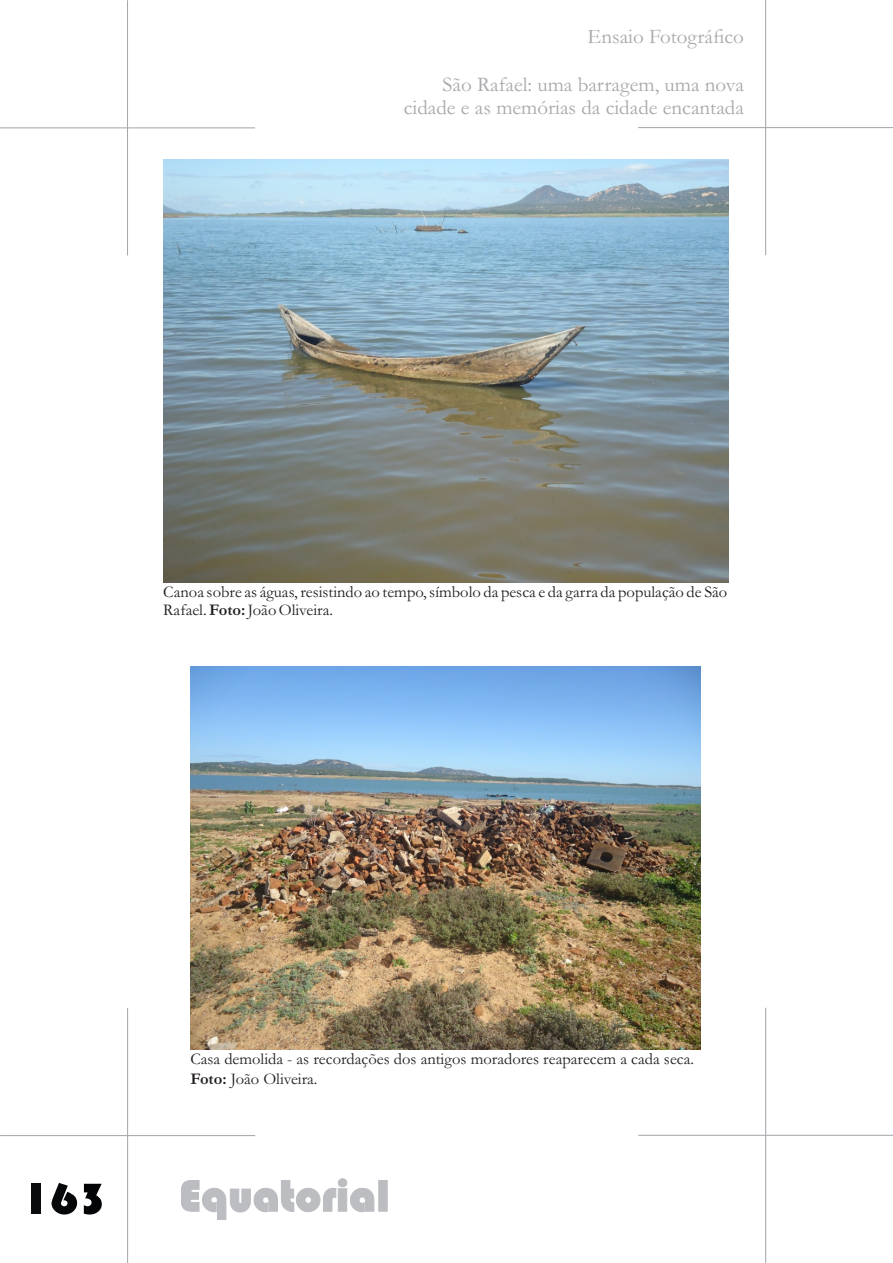
<style>
.page{position:relative;width:893px;height:1263px;background:#fff}
.page>*{position:absolute;margin:0;border:0;box-sizing:border-box;transform-origin:0 0}
.t1{font:45px "Bauhaus 93";color:#030405;scale:1.12 1}
.t2{font:21px/23.5px "Garamond";color:#a7a9ac;text-align:right}
.t3{font:16.5px/18.6px "Garamond";color:#231f20}
.s1{font-weight:700}
</style>
<div class="page">
<hr style="left:127px;top:0;width:1px;height:255px;background:#a7a9ac">
<hr style="left:0;top:127px;width:255px;height:1px;background:#a7a9ac">
<hr style="left:127px;top:1008px;width:1px;height:255px;background:#a7a9ac">
<hr style="left:0;top:1135px;width:255px;height:1px;background:#a7a9ac">
<hr style="left:765px;top:0;width:1px;height:255px;background:#a7a9ac">
<hr style="left:638px;top:127px;width:255px;height:1px;background:#a7a9ac">
<hr style="left:765px;top:1008px;width:1px;height:255px;background:#a7a9ac">
<hr style="left:638px;top:1135px;width:255px;height:1px;background:#a7a9ac">
<svg style="left:181px;top:1178px;width:207px;height:42px"></svg>
<img style="left:164px;top:159px;width:564px;height:424px">
<img style="left:190px;top:667px;width:510px;height:382px">
<p class="t2" style="left:588px;top:27px;width:158px">Ensaio Fotográfico</p>
<p class="t2" style="left:404px;top:75px;width:342px">São Rafael: uma barragem, uma nova cidade e as memórias da cidade encantada</p>
<p class="t3" style="left:163px;top:584px;width:565px">Canoa sobre as águas, resistindo ao tempo, símbolo da pesca e da garra da população de São<br>Rafael.<span class="s1">Foto:</span> João Oliveira.</p>
<h1 class="t1" style="left:22px;top:1173px;width:78px">163</h1>
<p class="t3" style="left:190px;top:1050px;width:505px;line-height:20.7px">Casa demolida - as recordações dos antigos moradores reaparecem a cada seca.<br><span class="s1">Foto:</span> João Oliveira.</p>
</div>
